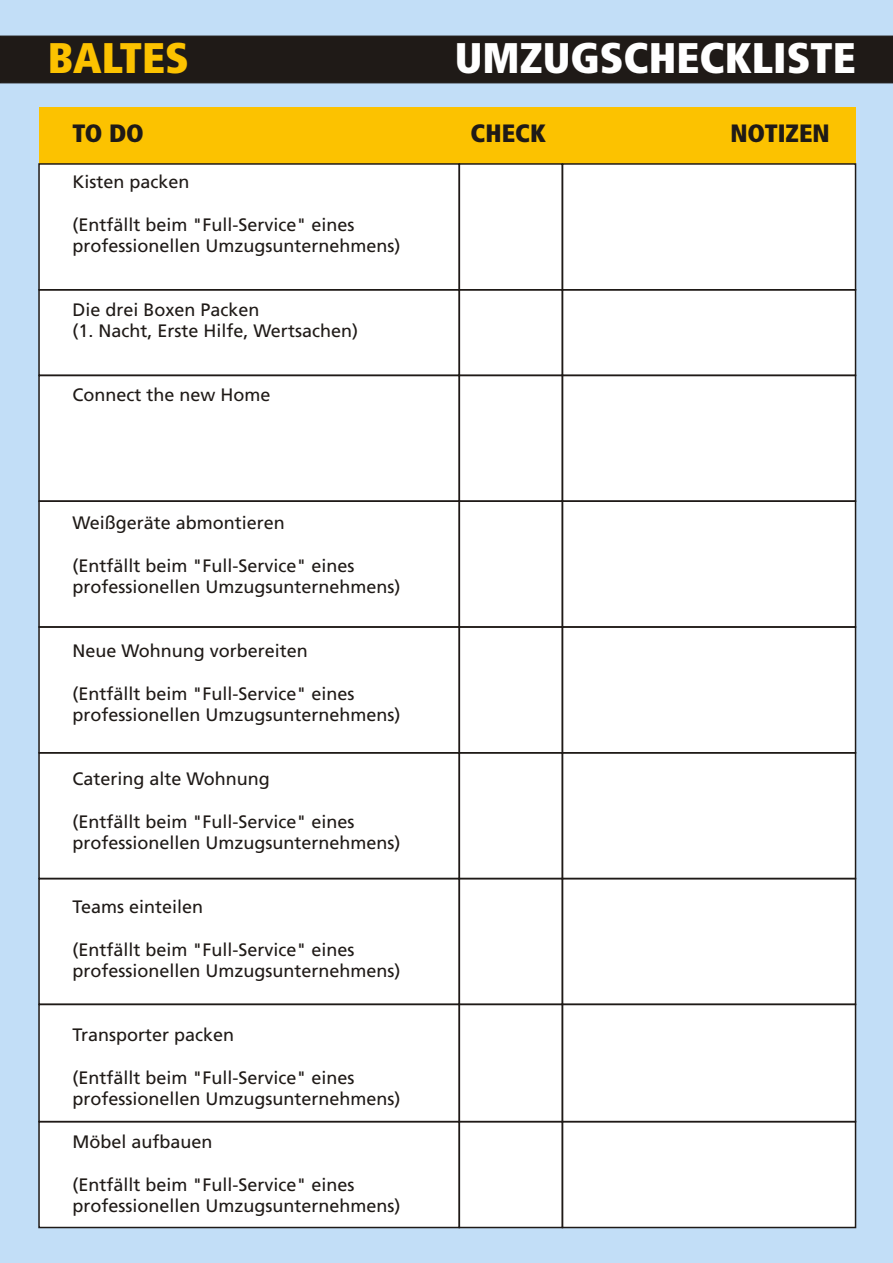
<style>
.page{position:relative;width:893px;height:1263px;background:#c2def7}
.page>*{position:absolute;margin:0;border:0;box-sizing:border-box;transform-origin:0 0}
.t1{font:900 condensed 42.75px "Frutiger LT";color:#fff}
.t2{font:900 condensed 42.75px "Frutiger LT";color:#fcc200}
.t3{font:900 condensed 25.05px "Frutiger LT";color:#1f1a17}
.t4{font:18px/21.3px "Frutiger LT";color:#1f1a17}
</style>
<div class="page">
<div style="left:39px;top:108px;width:816px;height:63px;background:#fcc200"></div>
<div style="left:39px;top:164px;width:816px;height:1062px;background:#fff"></div>
<div style="left:38px;top:289px;width:422px;height:87px;border:2px solid #1f1a17"></div>
<div style="left:459px;top:289px;width:104px;height:87px;border:2px solid #1f1a17"></div>
<div style="left:562px;top:289px;width:294px;height:87px;border:2px solid #1f1a17"></div>
<div style="left:38px;top:1121px;width:422px;height:107px;border:2px solid #1f1a17"></div>
<div style="left:459px;top:1121px;width:104px;height:107px;border:2px solid #1f1a17"></div>
<div style="left:562px;top:1121px;width:294px;height:107px;border:2px solid #1f1a17"></div>
<div style="left:38px;top:163px;width:422px;height:127px;border:2px solid #1f1a17"></div>
<div style="left:459px;top:163px;width:104px;height:127px;border:2px solid #1f1a17"></div>
<div style="left:562px;top:163px;width:294px;height:127px;border:2px solid #1f1a17"></div>
<div style="left:38px;top:375px;width:422px;height:127px;border:2px solid #1f1a17"></div>
<div style="left:459px;top:375px;width:104px;height:127px;border:2px solid #1f1a17"></div>
<div style="left:562px;top:375px;width:294px;height:127px;border:2px solid #1f1a17"></div>
<div style="left:38px;top:500px;width:422px;height:128px;border:2px solid #1f1a17"></div>
<div style="left:459px;top:500px;width:104px;height:128px;border:2px solid #1f1a17"></div>
<div style="left:562px;top:500px;width:294px;height:128px;border:2px solid #1f1a17"></div>
<div style="left:38px;top:626px;width:422px;height:127px;border:2px solid #1f1a17"></div>
<div style="left:459px;top:626px;width:104px;height:127px;border:2px solid #1f1a17"></div>
<div style="left:562px;top:626px;width:294px;height:127px;border:2px solid #1f1a17"></div>
<div style="left:38px;top:752px;width:422px;height:127px;border:2px solid #1f1a17"></div>
<div style="left:459px;top:752px;width:104px;height:127px;border:2px solid #1f1a17"></div>
<div style="left:562px;top:752px;width:294px;height:127px;border:2px solid #1f1a17"></div>
<div style="left:38px;top:878px;width:422px;height:127px;border:2px solid #1f1a17"></div>
<div style="left:459px;top:878px;width:104px;height:127px;border:2px solid #1f1a17"></div>
<div style="left:562px;top:878px;width:294px;height:127px;border:2px solid #1f1a17"></div>
<div style="left:38px;top:1004px;width:422px;height:118px;border:2px solid #1f1a17"></div>
<div style="left:459px;top:1004px;width:104px;height:118px;border:2px solid #1f1a17"></div>
<div style="left:562px;top:1004px;width:294px;height:118px;border:2px solid #1f1a17"></div>
<div style="left:0;top:36px;width:893px;height:47px;background:#1f1a17"></div>
<h1 class="t2" style="left:48px;top:41px;width:143px">BALTES</h1>
<h1 class="t1" style="left:455px;top:41px;width:402px">UMZUGSCHECKLISTE</h1>
<h2 class="t3" style="left:72px;top:123px;width:73px">TO DO</h2>
<h2 class="t3" style="left:471px;top:123px;width:77px">CHECK</h2>
<h2 class="t3" style="left:730px;top:123px;width:101px">NOTIZEN</h2>
<p class="t4" style="left:72px;top:173px;width:119px">Kisten packen</p>
<p class="t4" style="left:72px;top:215px;width:330px">(Entfällt beim "Full-Service" eines professionellen Umzugsunternehmens)</p>
<p class="t4" style="left:72px;top:301px;width:287px">Die drei Boxen Packen<br>(1. Nacht, Erste Hilfe, Wertsachen)</p>
<p class="t4" style="left:72px;top:386px;width:200px">Connect the new Home</p>
<p class="t4" style="left:72px;top:514px;width:214px">Weißgeräte abmontieren</p>
<p class="t4" style="left:72px;top:556px;width:330px">(Entfällt beim "Full-Service" eines professionellen Umzugsunternehmens)</p>
<p class="t4" style="left:72px;top:642px;width:237px">Neue Wohnung vorbereiten</p>
<p class="t4" style="left:72px;top:684px;width:330px">(Entfällt beim "Full-Service" eines professionellen Umzugsunternehmens)</p>
<p class="t4" style="left:72px;top:770px;width:199px">Catering alte Wohnung</p>
<p class="t4" style="left:72px;top:812px;width:330px">(Entfällt beim "Full-Service" eines professionellen Umzugsunternehmens)</p>
<p class="t4" style="left:72px;top:898px;width:132px">Teams einteilen</p>
<p class="t4" style="left:72px;top:940px;width:330px">(Entfällt beim "Full-Service" eines professionellen Umzugsunternehmens)</p>
<p class="t4" style="left:72px;top:1026px;width:163px">Transporter packen</p>
<p class="t4" style="left:72px;top:1068px;width:330px">(Entfällt beim "Full-Service" eines professionellen Umzugsunternehmens)</p>
<p class="t4" style="left:72px;top:1132px;width:142px">Möbel aufbauen</p>
<p class="t4" style="left:72px;top:1175px;width:330px">(Entfällt beim "Full-Service" eines professionellen Umzugsunternehmens)</p>
</div>
